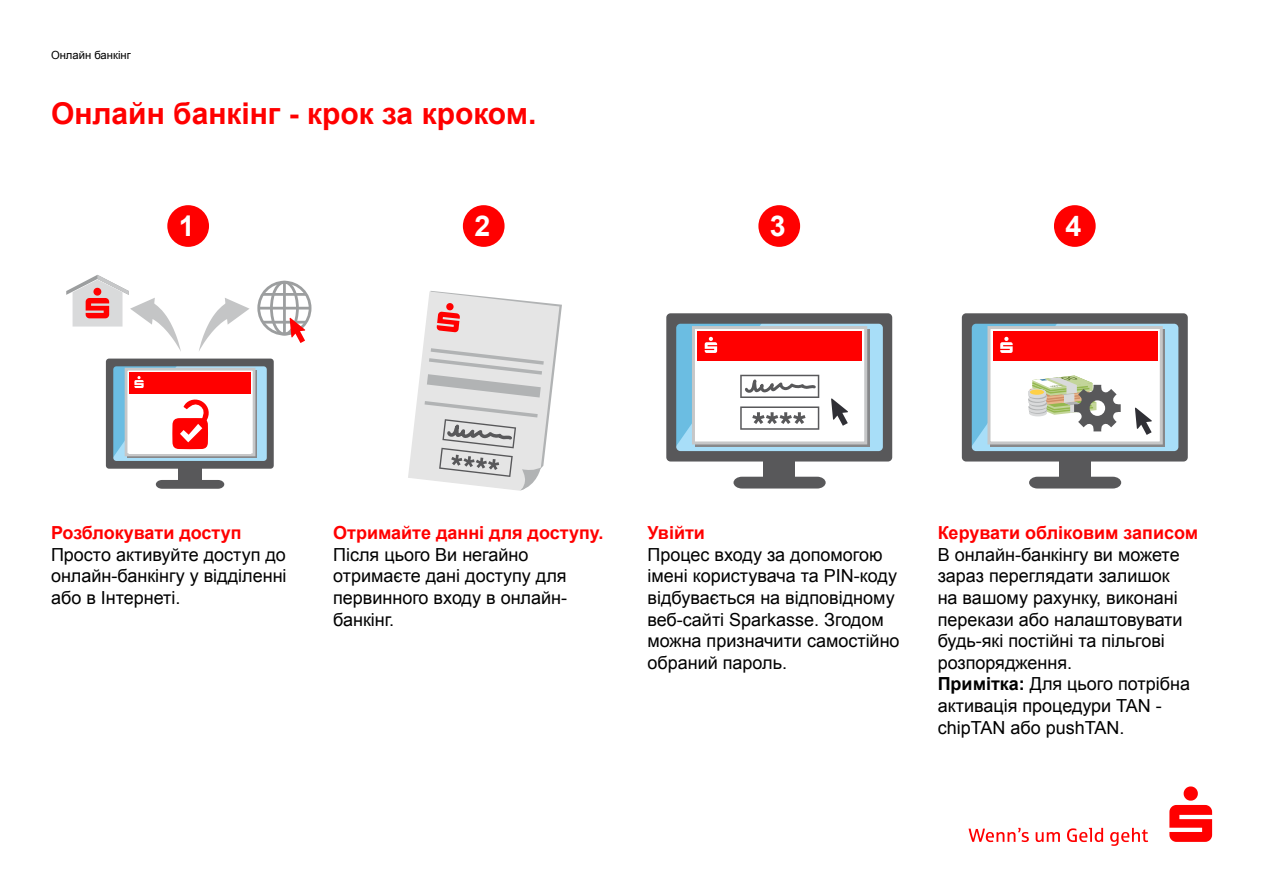
<style>
.page{position:relative;width:1263px;height:893px;background:#fff}
.page>*{position:absolute;margin:0;border:0;box-sizing:border-box;transform-origin:0 0}
.t1{font:700 30px "Arial";color:#f00}
.t2{font:700 28.65px "Arial";color:#fff}
.t3{font:18px/21.6px "Arial";color:#000}
.t4{font:700 18px "Arial";color:#f00}
.t5{font:11.25px "Arial";color:#000}
.s1{font-weight:700}
</style>
<div class="page">
<svg style="left:1169px;top:786px;width:43px;height:56px"></svg>
<svg style="left:968px;top:828px;width:61px;height:14px"></svg>
<svg style="left:1036px;top:832px;width:24px;height:10px"></svg>
<svg style="left:1067px;top:828px;width:36px;height:14px"></svg>
<svg style="left:1110px;top:828px;width:38px;height:18px"></svg>
<div style="left:763px;top:457px;width:32px;height:29px;background:#58585a"></div>
<svg style="left:733px;top:477px;width:93px;height:11px"></svg>
<svg style="left:666px;top:313px;width:226px;height:148px"></svg>
<div style="left:1059px;top:457px;width:32px;height:29px;background:#58585a"></div>
<svg style="left:1029px;top:477px;width:92px;height:11px"></svg>
<svg style="left:962px;top:313px;width:226px;height:148px"></svg>
<svg style="left:408px;top:291px;width:154px;height:200px"></svg>
<div style="left:178px;top:465px;width:24px;height:22px;background:#58585a"></div>
<svg style="left:156px;top:480px;width:68px;height:9px"></svg>
<svg style="left:106px;top:359px;width:168px;height:110px"></svg>
<svg style="left:199px;top:298px;width:51px;height:53px"></svg>
<svg style="left:66px;top:275px;width:115px;height:76px"></svg>
<div style="left:257px;top:281px;width:54px;height:54px;border:3px solid #9c9e9f;border-radius:50%"></div>
<hr style="left:283px;top:282px;width:3px;height:52px;background:#9c9e9f">
<hr style="left:259px;top:307px;width:51px;height:3px;background:#9c9e9f">
<hr style="left:263px;top:293px;width:43px;height:3px;background:#9c9e9f">
<hr style="left:263px;top:321px;width:43px;height:3px;background:#9c9e9f">
<div style="left:270px;top:281px;width:29px;height:54px;border:3px solid #9c9e9f;border-radius:50%"></div>
<svg style="left:290px;top:318px;width:15px;height:25px"></svg>
<div style="left:167px;top:205px;width:42px;height:42px;background:#f00;border-radius:50%"></div>
<div style="left:463px;top:205px;width:42px;height:42px;background:#f00;border-radius:50%"></div>
<div style="left:758px;top:205px;width:42px;height:42px;background:#f00;border-radius:50%"></div>
<div style="left:1054px;top:205px;width:42px;height:42px;background:#f00;border-radius:50%"></div>
<p class="t5" style="left:51px;top:48px;width:81px">Онлайн банкінг</p>
<h1 class="t1" style="left:51px;top:94px;width:487px">Онлайн банкінг - крок за кроком.</h1>
<h2 class="t2" style="left:179px;top:207px;width:17px">1</h2>
<h2 class="t2" style="left:474px;top:207px;width:17px">2</h2>
<h2 class="t2" style="left:770px;top:207px;width:17px">3</h2>
<h2 class="t2" style="left:1065px;top:207px;width:17px">4</h2>
<p class="t4" style="left:51px;top:521px;width:192px">Розблокувати доступ</p>
<p class="t3" style="left:51px;top:544px;width:237px;text-align:justify">Просто активуйте доступ до онлайн-банкінгу у відділенні або в Інтернеті.</p>
<p class="t4" style="left:333px;top:521px;width:272px">Отримайте данні для доступу.</p>
<p class="t3" style="left:333px;top:544px;width:235px">Після цього Ви негайно отримаєте дані доступу для первинного входу в онлайн&shy;банкінг.</p>
<p class="t4" style="left:647px;top:521px;width:59px">Увійти</p>
<p class="t3" style="left:647px;top:544px;width:254px">Процес входу за допомогою імені користувача та PIN-коду відбувається на відповідному веб-сайті Sparkasse. Згодом можна призначити самостійно обраний пароль.</p>
<p class="t4" style="left:938px;top:521px;width:262px">Керувати обліковим записом</p>
<p class="t3" style="left:938px;top:544px;width:254px">В онлайн-банкінгу ви можете зараз переглядати залишок на вашому рахунку, виконані перекази або налаштовувати будь-які постійні та пільгові розпорядження.<br><span class="s1">Примітка:</span> Для цього потрібна активація процедури TAN - chipTAN або pushTAN.</p>
</div>
